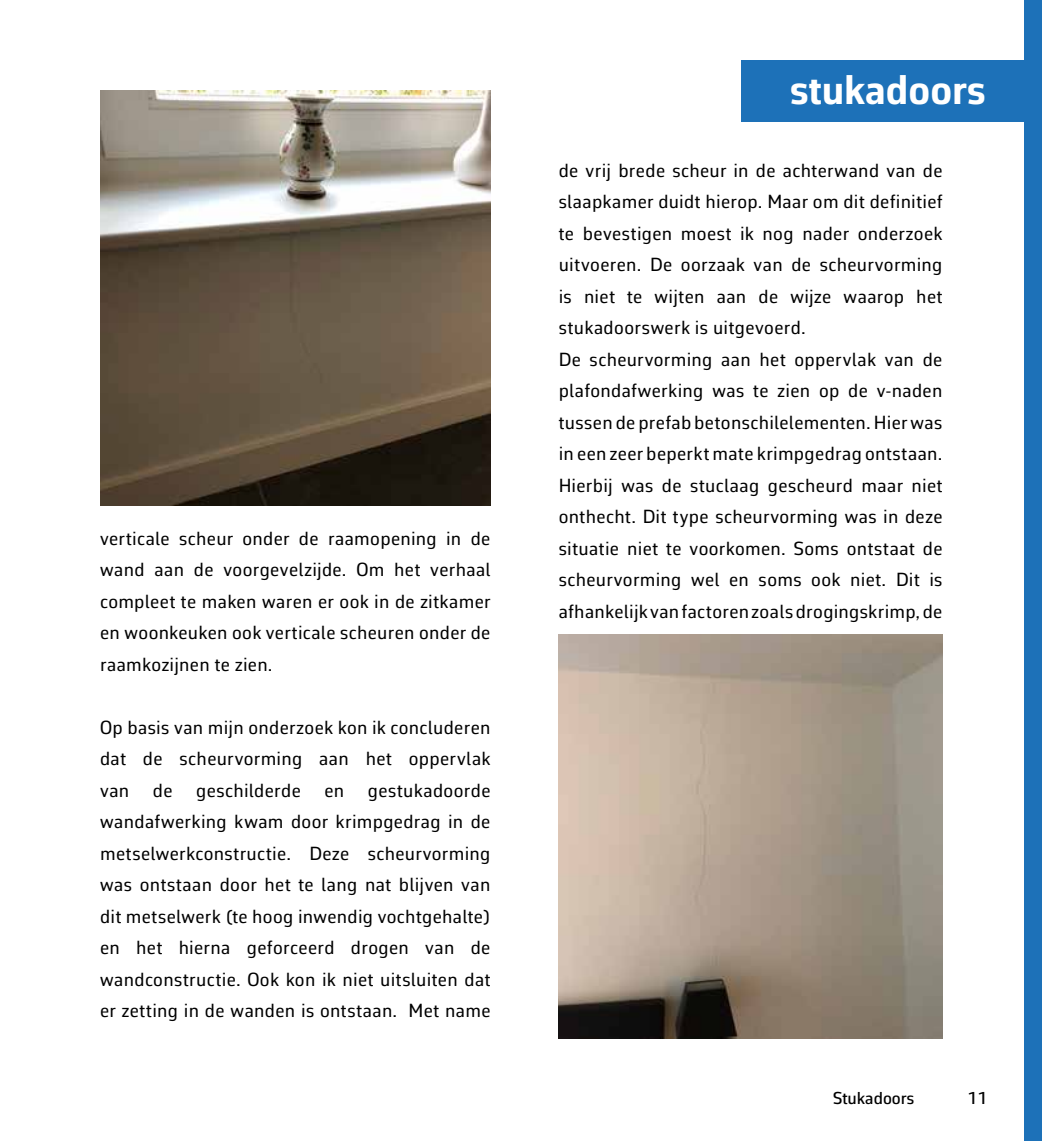
<style>
.page{position:relative;width:1042px;height:1141px;background:#fff}
.page>*{position:absolute;margin:0;border:0;box-sizing:border-box;transform-origin:0 0}
.t1{font:700 42px "Corbeau Pro";color:#fff}
.t2{font:19.25px/31.5px "Corbeau Pro";letter-spacing:.02em;color:#000;text-align:justify}
.t3{font:500 17.5px "Corbeau Pro";color:#000}
</style>
<div class="page">
<div style="left:1024px;top:0;width:18px;height:1141px;background:#1d71b8"></div>
<div style="left:741px;top:60px;width:294px;height:62px;background:#1d71b8"></div>
<img style="left:100px;top:91px;width:390px;height:414px">
<img style="left:559px;top:635px;width:383px;height:404px">
<p class="t2" style="left:100px;top:522px;width:392px">verticale scheur onder de raamopening in de wand aan de voorgevelzijde. Om het verhaal compleet te maken waren er ook in de zitkamer en woonkeuken ook verticale scheuren onder de raamkozijnen te zien.</p>
<p class="t2" style="left:100px;top:711px;width:392px">Op basis van mijn onderzoek kon ik concluderen dat de scheurvorming aan het oppervlak van de geschilderde en gestukadoorde wandafwerking kwam door krimpgedrag in de metselwerkconstructie. Deze scheurvorming was ontstaan door het te lang nat blijven van dit metselwerk (te hoog inwendig vochtgehalte) en het hierna geforceerd drogen van de wandconstructie. Ook kon ik niet uitsluiten dat er zetting in de wanden is ontstaan. Met name</p>
<h1 class="t1" style="left:790px;top:61px;width:197px">stukadoors</h1>
<p class="t2" style="left:559px;top:154px;width:385px;text-align:left">de vrij brede scheur in de achterwand van de slaapkamer duidt hierop. Maar om dit definitief te bevestigen moest ik nog nader onderzoek uitvoeren. De oorzaak van de scheurvorming is niet te wijten aan de wijze waarop het stukadoorswerk is uitgevoerd.<br>De scheurvorming aan het oppervlak van de plafondafwerking was te zien op de v-naden tussen de prefab betonschilelementen. Hier was in een zeer beperkt mate krimpgedrag ontstaan.<br>Hierbij was de stuclaag gescheurd maar niet onthecht. Dit type scheurvorming was in deze situatie niet te voorkomen. Soms ontstaat de scheurvorming wel en soms ook niet. Dit is afhankelijk van factoren zoals drogingskrimp, de</p>
<p class="t3" style="left:833px;top:1086px;width:83px">Stukadoors</p>
<p class="t3" style="left:967px;top:1086px;width:22px">11</p>
</div>
